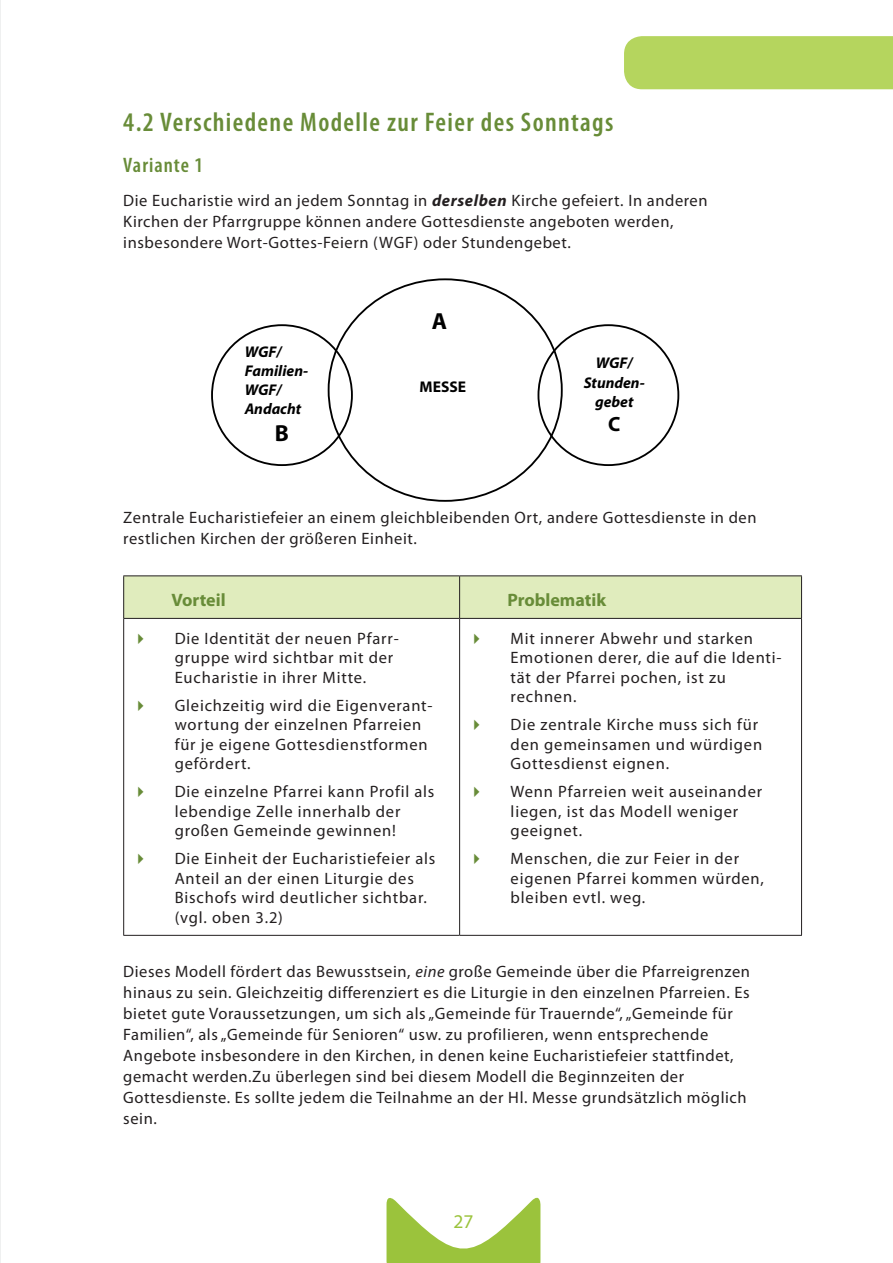
<style>
.page{position:relative;width:893px;height:1263px;background:#fff}
.page>*{position:absolute;margin:0;border:0;box-sizing:border-box;transform-origin:0 0}
.t1{font:600 condensed 27px "Myriad Pro";letter-spacing:.05em;color:#688c38}
.t2{font:700 23.25px "Myriad Pro";color:#000}
.t3{font:600 condensed 21px "Myriad Pro";letter-spacing:.05em;color:#688c38}
.t4{font:700 20.7px "Myriad Pro";color:#000}
.t5{font:19.5px "Myriad Pro";color:#9bc33c}
.t6{font:700 18px "Myriad Pro";color:#688c38}
.t7{font:16.5px/19.5px "Myriad Pro";letter-spacing:.035em;color:#231f20}
.t8{font:italic 700 15.6px/19.2px "Myriad Pro";color:#000}
.t9{font:700 15.6px "Myriad Pro";color:#000}
.s1{font-weight:700;font-style:italic}
.s2{color:#688c38}
.s3{font-style:italic}
</style>
<div class="page">
<div style="left:624px;top:36px;width:269px;height:53px;background:#b5d55e"></div>
<svg style="left:387px;top:1197px;width:153px;height:66px"></svg>
<div style="left:124px;top:576px;width:677px;height:42px;background:#e0ecbd"></div>
<hr style="left:123px;top:575px;width:337px;height:1px;background:#231f20">
<hr style="left:123px;top:576px;width:1px;height:42px;background:#231f20">
<hr style="left:460px;top:575px;width:342px;height:1px;background:#231f20">
<hr style="left:459px;top:576px;width:1px;height:42px;background:#231f20">
<hr style="left:801px;top:576px;width:1px;height:42px;background:#231f20">
<hr style="left:123px;top:618px;width:337px;height:1px;background:#231f20">
<hr style="left:123px;top:619px;width:1px;height:316px;background:#231f20">
<hr style="left:460px;top:618px;width:342px;height:1px;background:#231f20">
<hr style="left:459px;top:619px;width:1px;height:316px;background:#231f20">
<hr style="left:801px;top:619px;width:1px;height:316px;background:#231f20">
<hr style="left:123px;top:935px;width:337px;height:1px;background:#231f20">
<hr style="left:460px;top:935px;width:342px;height:1px;background:#231f20">
<hr style="left:0;top:0;width:1px;height:1263px;background:#e0e1e2">
<h1 class="t1" style="left:123px;top:105px;width:492px">4.2 Verschiedene Modelle zur Feier des Sonntags</h1>
<p class="t3" style="left:123px;top:152px;width:81px">Variante 1</p>
<p class="t7" style="left:123px;top:189px;width:586px;line-height:21px">Die Eucharistie wird an jedem Sonntag in <span class="s1">derselben</span> Kirche gefeiert. In anderen<br>Kirchen der Pfarrgruppe können andere Gottesdienste angeboten werden, insbesondere Wort-Gottes-Feiern (WGF) oder Stundengebet.</p>
<p class="t8" style="left:245px;top:341px;width:65px">WGF/<br>Familien-<br>WGF/<br>Andacht</p>
<h2 class="t2" style="left:275px;top:418px;width:16px">B</h2>
<h2 class="t2" style="left:432px;top:306px;width:17px">A</h2>
<p class="t9" style="left:420px;top:376px;width:48px">MESSE</p>
<p class="t8" style="left:584px;top:353px;width:62px;text-align:center">WGF/<br>Stunden&shy;gebet</p>
<p class="t4" style="left:608px;top:411px;width:14px">C</p>
<p class="t7" style="left:123px;top:506px;width:635px;line-height:21px">Zentrale Eucharistiefeier an einem gleichbleibenden Ort, andere Gottesdienste in den restlichen Kirchen der größeren Einheit.</p>
<p class="t6" style="left:171px;top:588px;width:56px">Vorteil</p>
<p class="t6" style="left:507px;top:588px;width:100px">Problematik</p>
<p class="t7" style="left:175px;top:628px;width:226px;text-indent:-43px"><span class="s2">✔</span> Die Identität der neuen Pfarr&shy;gruppe wird sichtbar mit der<br>Eucharistie in ihrer Mitte.</p>
<p class="t7" style="left:175px;top:695px;width:259px;text-indent:-43px"><span class="s2">✔</span> Gleichzeitig wird die Eigenverant&shy;wortung der einzelnen Pfarreien für je eigene Gottesdienstformen gefördert.</p>
<p class="t7" style="left:132px;top:781px;width:304px;text-align:center"><span class="s2">✔</span> Die einzelne Pfarrei kann Profil als lebendige Zelle innerhalb der<br>großen Gemeinde gewinnen!</p>
<p class="t7" style="left:175px;top:848px;width:262px;text-indent:-43px"><span class="s2">✔</span> Die Einheit der Eucharistiefeier als<br>Anteil an der einen Liturgie des<br>Bischofs wird deutlicher sichtbar. (vgl. oben 3.2)</p>
<p class="t7" style="left:511px;top:628px;width:272px;text-indent:-43px"><span class="s2">✔</span> Mit innerer Abwehr und starken<br>Emotionen derer, die auf die Identi&shy;tät der Pfarrei pochen, ist zu rechnen.</p>
<p class="t7" style="left:511px;top:714px;width:253px;text-indent:-43px"><span class="s2">✔</span> Die zentrale Kirche muss sich für den gemeinsamen und würdigen<br>Gottesdienst eignen.</p>
<p class="t7" style="left:511px;top:781px;width:253px;text-indent:-43px"><span class="s2">✔</span> Wenn Pfarreien weit auseinander liegen, ist das Modell weniger geeignet.</p>
<p class="t7" style="left:511px;top:848px;width:255px;text-indent:-43px"><span class="s2">✔</span> Menschen, die zur Feier in der eigenen Pfarrei kommen würden, bleiben evtl. weg.</p>
<p class="t7" style="left:123px;top:960px;width:628px;line-height:21px">Dieses Modell fördert das Bewusstsein, <span class="s3">eine</span> große Gemeinde über die Pfarreigrenzen hinaus zu sein. Gleichzeitig differenziert es die Liturgie in den einzelnen Pfarreien. Es bietet gute Voraussetzungen, um sich als „Gemeinde für Trauernde“, „Gemeinde für Familien“, als „Gemeinde für Senioren“ usw. zu profilieren, wenn entsprechende Angebote insbesondere in den Kirchen, in denen keine Eucharistiefeier stattfindet, gemacht werden.Zu überlegen sind bei diesem Modell die Beginnzeiten der Gottesdienste. Es sollte jedem die Teilnahme an der Hl. Messe grundsätzlich möglich sein.</p>
<p class="t5" style="left:453px;top:1209px;width:22px">27</p>
</div>
